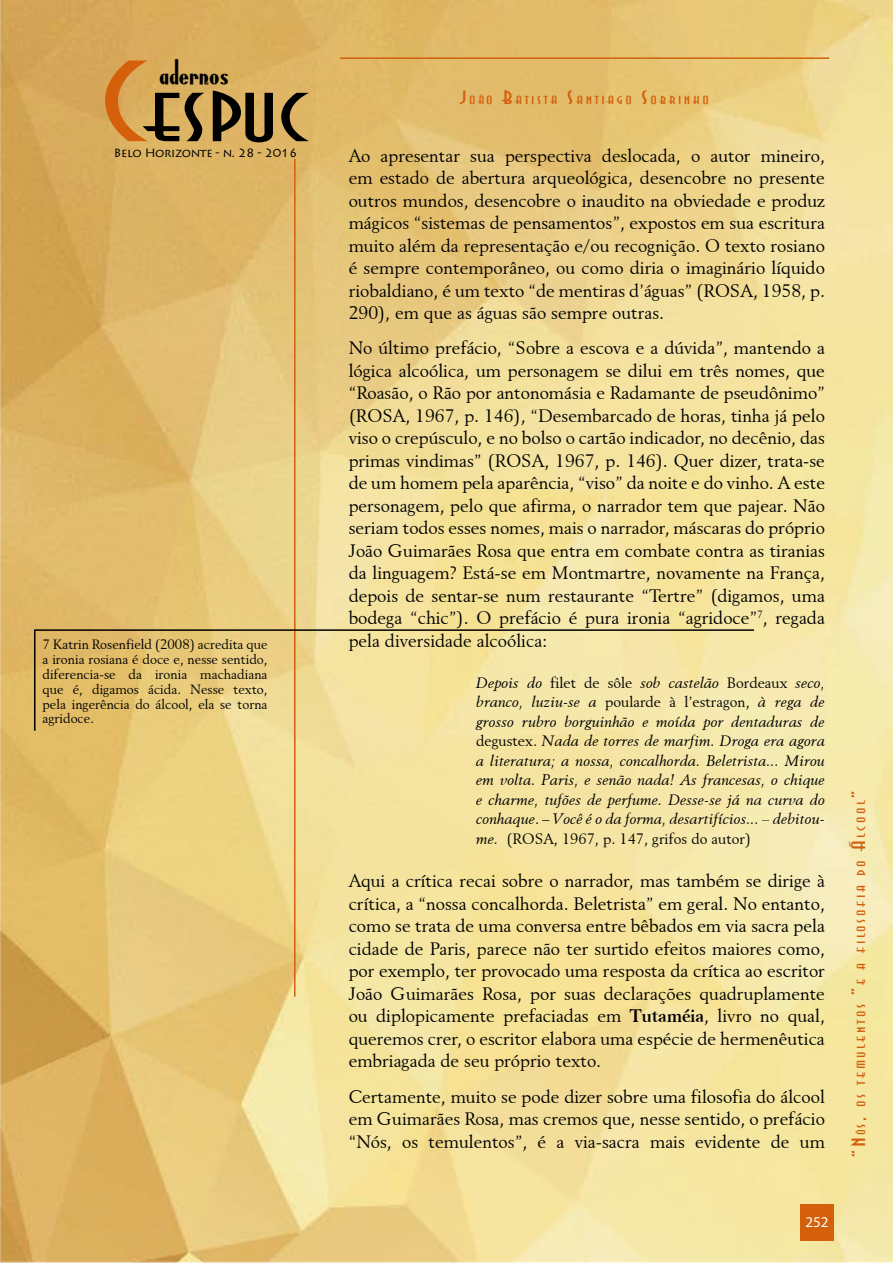
<style>
.page{position:relative;width:893px;height:1263px;background:#fff}
.page>*{position:absolute;margin:0;border:0;box-sizing:border-box;transform-origin:0 0}
.t1{font:expanded 108px "Asia";color:#000}
.t2{font:30px "Anchor Steam NF";color:#000}
.t3{font:18px/22.5px "Revival 565 BT";color:#000;text-align:justify}
.t4{font:expanded 18px "Asia";letter-spacing:.14em;color:#d3600c}
.t5{font:expanded 18px "Asia";letter-spacing:.14em;color:#d4600c}
.t6{font:italic 15px/19.5px "Revival 565 BT";color:#000;text-align:justify}
.t7{font:15px "Myriad Pro";color:#fff}
.t8{font:13.5px/14.9px "Revival 565 BT";color:#000;text-align:justify}
.t9{font:12px "Lithos Pro";letter-spacing:-.03em;color:#000}
.s1{color:#d4600c}
.s2{font-style:normal}
.s3{font-weight:700}
.s4{font-size:10.5px}
</style>
<div class="page">
<img style="left:0;top:0;width:893px;height:1263px">
<div style="left:800px;top:1203px;width:34px;height:37px;background:#d4600c"></div>
<hr style="left:294px;top:159px;width:2px;height:837px;background:#d4600c">
<hr style="left:340px;top:57px;width:489px;height:2px;background:#d4600c">
<svg style="left:33px;top:629px;width:722px;height:103px;background:#ecd691"></svg>
<h2 class="t2" style="left:159px;top:51px;width:71px">adernos</h2>
<h1 class="t1" style="left:101px;top:42px;width:208px"><span class="s1">C</span>espuc</h1>
<p class="t9" style="left:114px;top:146px;width:185px">Belo Horizonte - n. 28 - 2016</p>
<p class="t3" style="left:349px;top:144px;width:478px">Ao apresentar sua perspectiva deslocada, o autor mineiro, em estado de abertura arqueológica, desencobre no presente outros mundos, desencobre o inaudito na obviedade e produz mágicos “sistemas de pensamentos”, expostos em sua escritura muito além da representação e/ou recognição. O texto rosiano é sempre contemporâneo, ou como diria o imaginário líquido riobaldiano, é um texto “de mentiras d’águas” (ROSA, 1958, p.<br>290), em que as águas são sempre outras.</p>
<p class="t3" style="left:349px;top:336px;width:478px">No último prefácio, “Sobre a escova e a dúvida”, mantendo a lógica alcoólica, um personagem se dilui em três nomes, que “Roasão, o Rão por antonomásia e Radamante de pseudônimo” (ROSA, 1967, p. 146), “Desembarcado de horas, tinha já pelo viso o crepúsculo, e no bolso o cartão indicador, no decênio, das primas vindimas” (ROSA, 1967, p. 146). Quer dizer, trata-se de um homem pela aparência, “viso” da noite e do vinho. A este personagem, pelo que afirma, o narrador tem que pajear. Não seriam todos esses nomes, mais o narrador, máscaras do próprio João Guimarães Rosa que entra em combate contra as tiranias da linguagem? Está-se em Montmartre, novamente na França, depois de sentar-se num restaurante “Tertre” (digamos, uma bodega “chic”). O prefácio é pura ironia “agridoce”<sup>7</sup>, regada pela diversidade alcoólica:</p>
<p class="t6" style="left:476px;top:672px;width:350px">Depois do <span class="s2">filet de sôle</span> sob castelão <span class="s2">Bordeaux</span> seco, branco, luziu-se a <span class="s2">poularde à l’estragon,</span> à rega de grosso rubro borguinhão e moída por dentaduras de <span class="s2">degustex.</span> Nada de torres de marfim. Droga era agora a literatura; a nossa, concalhorda. Beletrista... Mirou em volta. Paris, e senão nada! As francesas, o chique e charme, tufões de perfume. Desse-se já na curva do conhaque<span class="s2">. –</span> Você é o da forma, desartifícios... – debitou&shy;me. <span class="s2">(ROSA, 1967, p. 147, grifos do autor)</span></p>
<p class="t3" style="left:349px;top:870px;width:478px">Aqui a crítica recai sobre o narrador, mas também se dirige à crítica, a “nossa concalhorda. Beletrista” em geral. No entanto, como se trata de uma conversa entre bêbados em via sacra pela cidade de Paris, parece não ter surtido efeitos maiores como, por exemplo, ter provocado uma resposta da crítica ao escritor João Guimarães Rosa, por suas declarações quadruplamente ou diplopicamente prefaciadas em <span class="s3">Tutaméia</span>, livro no qual, queremos crer, o escritor elabora uma espécie de hermenêutica embriagada de seu próprio texto.</p>
<p class="t3" style="left:349px;top:1085px;width:478px">Certamente, muito se pode dizer sobre uma filosofia do álcool em Guimarães Rosa, mas cremos que, nesse sentido, o prefácio “Nós, os temulentos”, é a via-sacra mais evidente de um</p>
<p class="t5" style="left:460px;top:88px;width:250px">Jo<span class="s4">ã</span>o Batista Santiago Sobrinho</p>
<p class="t8" style="left:43px;top:637px;width:227px">7 Katrin Rosenfield (2008) acredita que a ironia rosiana é doce e, nesse sentido, diferencia-se da ironia machadiana que é, digamos ácida. Nesse texto, pela ingerência do álcool, ela se torna agridoce.</p>
<p class="t4" style="left:849px;top:1157px;width:367px;rotate:-90deg">“N<span class="s4">ó</span>s, os temulentos ”e a filosofia do álcool”</p>
<p class="t7" style="left:805px;top:1213px;width:25px">252</p>
</div>
